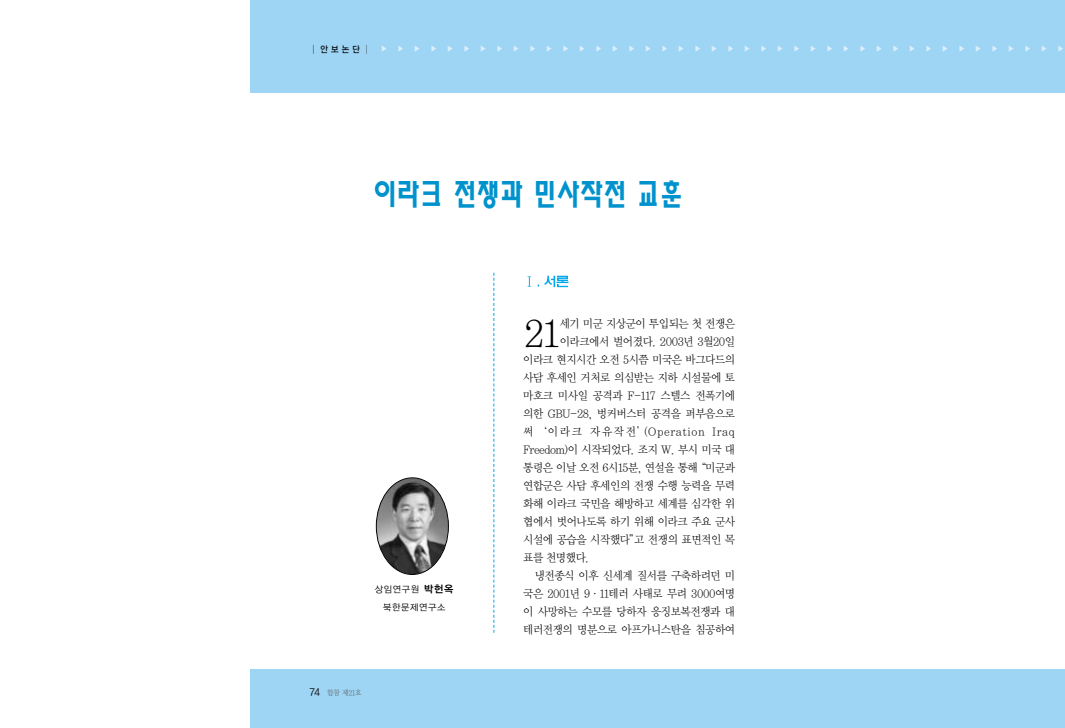
<style>
.page{position:relative;width:1065px;height:728px;background:#fff}
.page>*{position:absolute;margin:0;border:0;box-sizing:border-box;transform-origin:0 0}
.t1{font:38.4px "Y Mj O12";color:#000;scale:.95 1}
.t2{font:29px "Yhead M";letter-spacing:-.11em;color:#0092cc;scale:.9 1}
.t3{font:11.5px "Y Mj O12";letter-spacing:-.095em;color:#000;scale:.95 1}
.t4{font:11.5px "Y Mj O12";color:#000;scale:.95 1}
.t5{font:9px/18px "YGO12";color:#000;text-align:center}
.t6{font:8px "YGO12";color:#dceffc;scale:.9 1}
.t7{font:7.5px "Y Mj O12";color:#5c5c5c;scale:.95 1}
.s1{font-family:"YGO13";font-size:9px;color:#000}
.s2{font-family:"YGO14";font-size:10px}
.s3{font-family:"YGO12";font-size:10px;color:#000}
</style>
<div class="page">
<div style="left:251px;top:0;width:814px;height:728px;background:#9ed5f5"></div>
<div style="left:235px;top:93px;width:830px;height:576px;background:#fff"></div>
<img style="left:377px;top:478px;width:71px;height:96px;border-radius:50%">
<div style="left:376px;top:478px;width:73px;height:97px;border:1px solid #000;border-radius:50%"></div>
<img style="left:527px;top:276px;width:13px;height:11px">
<img style="left:544px;top:275px;width:25px;height:13px">
<svg style="left:494px;top:273px;width:1px;height:360px"></svg>
<p class="t6" style="left:310px;top:45px;width:840px"><span class="s1">│안보논단│</span>▶▶▶▶▶▶▶▶▶▶▶▶▶▶▶▶▶▶▶▶▶▶▶▶▶▶▶▶▶▶▶▶▶▶▶▶▶▶▶▶▶▶</p>
<h2 class="t2" style="left:372px;top:181px;width:349px">이라크 전쟁과 민사작전 교훈</h2>
<p class="t5" style="left:374px;top:580px;width:81px">상임연구원 <span class="s2">박헌옥 </span>북한문제연구소</p>
<p class="t7" style="left:310px;top:689px;width:57px"><span class="s3">74</span> 합참 제21호</p>
<h1 class="t1" style="left:523px;top:316px;width:41px">21</h1>
<p class="t3" style="left:559px;top:318px;width:187px">세기 미군 지상군이 투입되는 첫 전쟁은</p>
<p class="t3" style="left:559px;top:336px;width:187px">이라크에서 벌어졌다. 2003년 3월20일</p>
<p class="t3" style="left:523px;top:354px;width:225px">이라크 현지시간 오전 5시쯤 미국은 바그다드의</p>
<p class="t3" style="left:523px;top:372px;width:225px">사담 후세인 거처로 의심받는 지하 시설물에 토</p>
<p class="t3" style="left:523px;top:390px;width:225px">마호크 미사일 공격과 F-117 스텔스 전폭기에</p>
<p class="t3" style="left:523px;top:408px;width:225px">의한 GBU-28, 벙커버스터 공격을 퍼부음으로</p>
<p class="t4" style="left:523px;top:426px;width:225px">써 ‘이라크 자유작전’(Operation Iraq</p>
<p class="t3" style="left:523px;top:444px;width:225px">Freedom)이 시작되었다. 조지 W. 부시 미국 대</p>
<p class="t3" style="left:523px;top:462px;width:225px">통령은 이날 오전 6시15분, 연설을 통해“미군과</p>
<p class="t3" style="left:523px;top:480px;width:225px">연합군은 사담 후세인의 전쟁 수행 능력을 무력</p>
<p class="t3" style="left:523px;top:498px;width:225px">화해 이라크 국민을 해방하고 세계를 심각한 위</p>
<p class="t3" style="left:523px;top:516px;width:225px">협에서 벗어나도록 하기 위해 이라크 주요 군사</p>
<p class="t3" style="left:523px;top:534px;width:225px">시설에 공습을 시작했다”고 전쟁의 표면적인 목</p>
<p class="t3" style="left:523px;top:552px;width:72px">표를 천명했다.</p>
<p class="t3" style="left:534px;top:570px;width:213px">냉전종식 이후 신세계 질서를 구축하려던 미</p>
<p class="t3" style="left:523px;top:588px;width:225px">국은 2001년 9·11테러 사태로 무려 3000여명</p>
<p class="t3" style="left:523px;top:606px;width:225px">이 사망하는 수모를 당하자 응징보복전쟁과 대</p>
<p class="t3" style="left:523px;top:624px;width:225px">테러전쟁의 명분으로 아프가니스탄을 침공하여</p>
</div>
